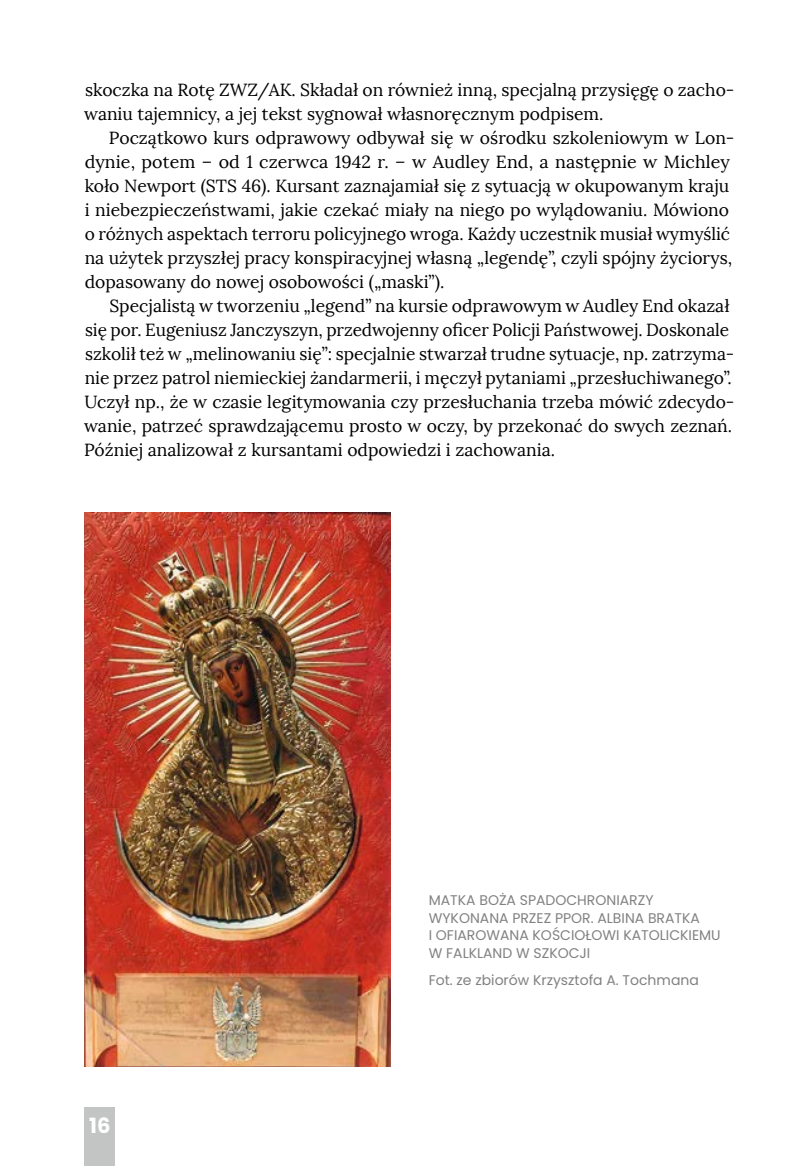
<style>
.page{position:relative;width:804px;height:1166px;background:#fff}
.page>*{position:absolute;margin:0;border:0;box-sizing:border-box;transform-origin:0 0}
.t1{font:700 21px "Poppins";color:#fff}
.t2{font:17.5px/24px "Lora";color:#000}
.t3{font:14px/17.5px "Poppins";color:#808180}
</style>
<div class="page">
<div style="left:84px;top:1107px;width:31px;height:59px;background:#c3c4c4"></div>
<img style="left:84px;top:512px;width:306px;height:555px">
<p class="t2" style="left:84px;top:78px;width:652px">skoczka na Rotę ZWZ/AK. Składał on również inną, specjalną przysięgę o zacho&shy;waniu tajemnicy, a jej tekst sygnował własnoręcznym podpisem.</p>
<p class="t2" style="left:85px;top:126px;width:651px;text-indent:24px">Początkowo kurs odprawowy odbywał się w ośrodku szkoleniowym w Lon&shy;dynie, potem – od 1 czerwca 1942 r. – w Audley End, a następnie w Michley koło Newport (STS 46). Kursant zaznajamiał się z sytuacją w okupowanym kraju i niebezpieczeństwami, jakie czekać miały na niego po wylądowaniu. Mówiono o różnych aspektach terroru policyjnego wroga. Każdy uczestnik musiał wymyślić na użytek przyszłej pracy konspiracyjnej własną „legendę”, czyli spójny życiorys, dopasowany do nowej osobowości („maski”).</p>
<p class="t2" style="left:84px;top:294px;width:652px;text-indent:25px">Specjalistą w tworzeniu „legend” na kursie odprawowym w Audley End okazał się por. Eugeniusz Janczyszyn, przedwojenny oficer Policji Państwowej. Doskonale szkolił też w „melinowaniu się”: specjalnie stwarzał trudne sytuacje, np. zatrzyma&shy;nie przez patrol niemieckiej żandarmerii, i męczył pytaniami „przesłuchiwanego”.<br>Uczył np., że w czasie legitymowania czy przesłuchania trzeba mówić zdecydo&shy;wanie, patrzeć sprawdzającemu prosto w oczy, by przekonać do swych zeznań.<br>Później analizował z kursantami odpowiedzi i zachowania.</p>
<p class="t1" style="left:89px;top:1114px;width:23px">16</p>
<p class="t3" style="left:429px;top:892px;width:293px">MATKA BOŻA SPADOCHRONIARZY<br>WYKONANA PRZEZ PPOR. ALBINA BRATKA<br>I OFIAROWANA KOŚCIOŁOWI KATOLICKIEMU<br>W FALKLAND W SZKOCJI</p>
<p class="t3" style="left:429px;top:971px;width:272px">Fot. ze zbiorów Krzysztofa A. Tochmana</p>
</div>
